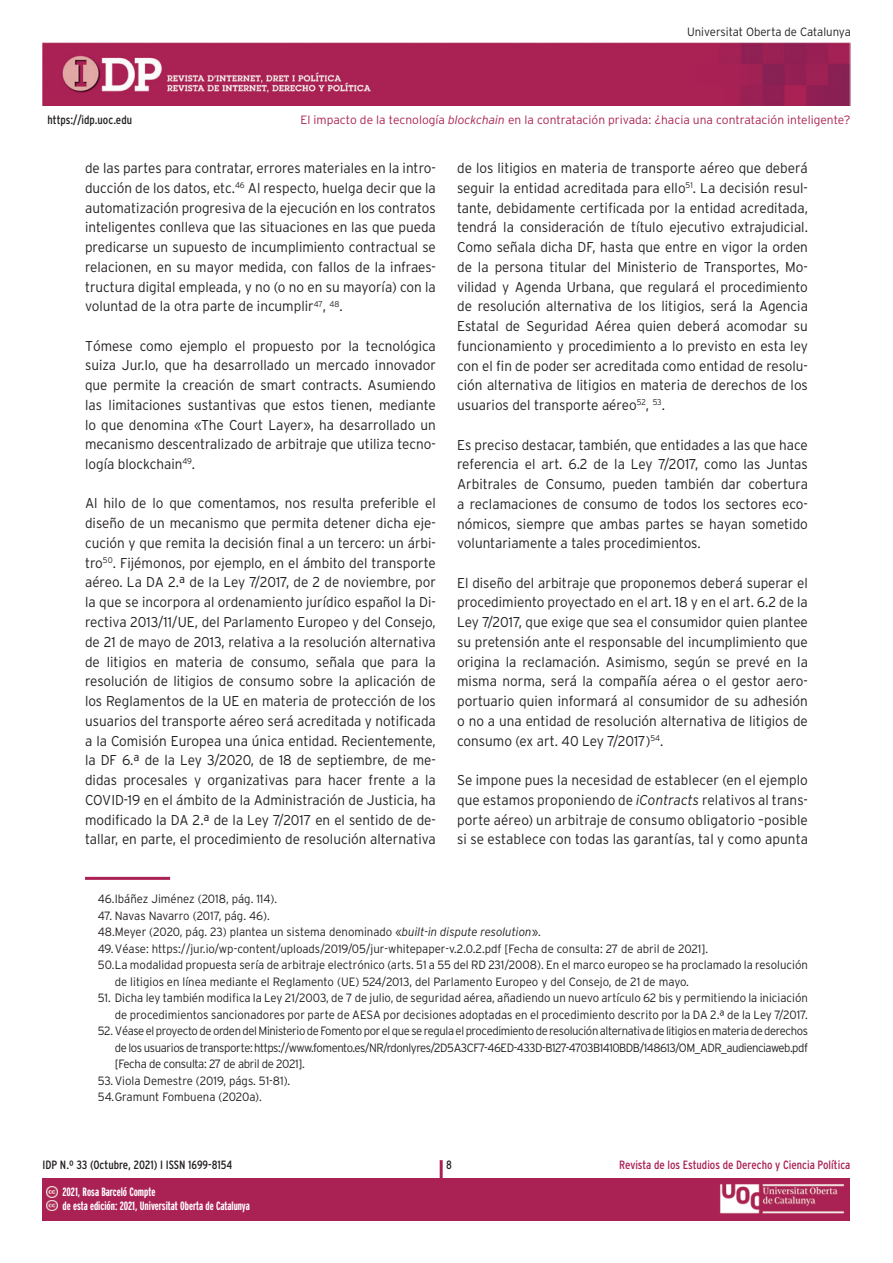
<style>
.page{position:relative;width:893px;height:1263px;background:#fff}
.page>*{position:absolute;margin:0;border:0;box-sizing:border-box;transform-origin:0 0}
.t1{font:300 14.25px/19.8px "Interstate";color:#231f20;text-align:justify;scale:.95 1}
.t2{font:300 12px/16.5px "Interstate";color:#231f20;scale:.95 1}
.t3{font:300 12px/16.5px "Interstate";color:#231f20;text-align:justify;scale:.94 1}
.t4{font:300 12px "Interstate";color:#aa2254}
.t5{font:700 extra-condensed 12px/13.5px "Interstate";color:#fff}
.t6{font:condensed 12px "Interstate";color:#231f20}
.t7{font:condensed 12px "Interstate";color:#aa2254}
.s1{font-style:italic}
</style>
<div class="page">
<div style="left:43px;top:1178px;width:807px;height:42px;background:#aa2254"></div>
<hr style="left:440px;top:1160px;width:3px;height:44px;background:#aa2254">
<img style="left:43px;top:43px;width:807px;height:63px">
<svg style="left:47px;top:1186px;width:10px;height:25px"></svg>
<img style="left:720px;top:1184px;width:125px;height:30px">
<hr style="left:85px;top:877px;width:85px;height:3px;background:#aa2254">
<p class="t6" style="left:48px;top:113px;width:86px">https://idp.uoc.edu</p>
<p class="t2" style="left:687px;top:23px;width:174px">Universitat Oberta de Catalunya</p>
<p class="t4" style="left:300px;top:113px;width:551px">El impacto de la tecnología <span class="s1">blockchain</span> en la contratación privada: ¿hacia una contratación inteligente?</p>
<p class="t1" style="left:85px;top:158px;width:371px">de las partes para contratar, errores materiales en la intro&shy;ducción de los datos, etc.<sup>46</sup> Al respecto, huelga decir que la automatización progresiva de la ejecución en los contratos inteligentes conlleva que las situaciones en las que pueda predicarse un supuesto de incumplimiento contractual se relacionen, en su mayor medida, con fallos de la infraes&shy;tructura digital empleada, y no (o no en su mayoría) con la voluntad de la otra parte de incumplir<sup>47</sup>, <sup>48</sup>.</p>
<p class="t1" style="left:85px;top:336px;width:371px">Tómese como ejemplo el propuesto por la tecnológica suiza Jur.Io, que ha desarrollado un mercado innovador que permite la creación de smart contracts. Asumiendo las limitaciones sustantivas que estos tienen, mediante lo que denomina «The Court Layer», ha desarrollado un mecanismo descentralizado de arbitraje que utiliza tecno&shy;logía blockchain<sup>49</sup>.</p>
<p class="t1" style="left:85px;top:493px;width:371px">Al hilo de lo que comentamos, nos resulta preferible el diseño de un mecanismo que permita detener dicha eje&shy;cución y que remita la decisión final a un tercero: un árbi&shy;tro<sup>50</sup>. Fijémonos, por ejemplo, en el ámbito del transporte aéreo. La DA 2.ª de la Ley 7/2017, de 2 de noviembre, por la que se incorpora al ordenamiento jurídico español la Di&shy;rectiva 2013/11/UE, del Parlamento Europeo y del Consejo, de 21 de mayo de 2013, relativa a la resolución alternativa de litigios en materia de consumo, señala que para la resolución de litigios de consumo sobre la aplicación de los Reglamentos de la UE en materia de protección de los usuarios del transporte aéreo será acreditada y notificada a la Comisión Europea una única entidad. Recientemente, la DF 6.ª de la Ley 3/2020, de 18 de septiembre, de me&shy;didas procesales y organizativas para hacer frente a la COVID-19 en el ámbito de la Administración de Justicia, ha modificado la DA 2.ª de la Ley 7/2017 en el sentido de de&shy;tallar, en parte, el procedimiento de resolución alternativa</p>
<p class="t1" style="left:457px;top:158px;width:371px">de los litigios en materia de transporte aéreo que deberá seguir la entidad acreditada para ello<sup>51</sup>. La decisión resul&shy;tante, debidamente certificada por la entidad acreditada, tendrá la consideración de título ejecutivo extrajudicial.<br>Como señala dicha DF, hasta que entre en vigor la orden de la persona titular del Ministerio de Transportes, Mo&shy;vilidad y Agenda Urbana, que regulará el procedimiento de resolución alternativa de los litigios, será la Agencia Estatal de Seguridad Aérea quien deberá acomodar su funcionamiento y procedimiento a lo previsto en esta ley con el fin de poder ser acreditada como entidad de resolu&shy;ción alternativa de litigios en materia de derechos de los usuarios del transporte aéreo<sup>52</sup>, <sup>53</sup>.</p>
<p class="t1" style="left:457px;top:434px;width:371px">Es preciso destacar, también, que entidades a las que hace referencia el art. 6.2 de la Ley 7/2017, como las Juntas Arbitrales de Consumo, pueden también dar cobertura a reclamaciones de consumo de todos los sectores eco&shy;nómicos, siempre que ambas partes se hayan sometido voluntariamente a tales procedimientos.</p>
<p class="t1" style="left:457px;top:573px;width:371px">El diseño del arbitraje que proponemos deberá superar el procedimiento proyectado en el art. 18 y en el art. 6.2 de la Ley 7/2017, que exige que sea el consumidor quien plantee su pretensión ante el responsable del incumplimiento que origina la reclamación. Asimismo, según se prevé en la misma norma, será la compañía aérea o el gestor aero&shy;portuario quien informará al consumidor de su adhesión o no a una entidad de resolución alternativa de litigios de consumo (ex art. 40 Ley 7/2017)<sup>54</sup>.</p>
<p class="t1" style="left:457px;top:770px;width:371px">Se impone pues la necesidad de establecer (en el ejemplo que estamos proponiendo de <span class="s1">iContracts</span> relativos al trans&shy;porte aéreo) un arbitraje de consumo obligatorio –posible si se establece con todas las garantías, tal y como apunta</p>
<p class="t2" style="left:98px;top:891px;width:190px">46. Ibáñez Jiménez (2018, pág. 114).</p>
<p class="t2" style="left:98px;top:907px;width:183px">47. Navas Navarro (2017, pág. 46).</p>
<p class="t2" style="left:98px;top:924px;width:468px">48. Meyer (2020, pág. 23) plantea un sistema denominado «<span class="s1">built-in dispute resolution</span>».</p>
<p class="t2" style="left:98px;top:940px;width:644px">49. Véase: https://jur.io/wp-content/uploads/2019/05/jur-whitepaper-v.2.0.2.pdf [Fecha de consulta: 27 de abril de 2021].</p>
<p class="t2" style="left:115px;top:957px;width:731px;text-indent:-17px">50. La modalidad propuesta sería de arbitraje electrónico (arts. 51 a 55 del RD 231/2008). En el marco europeo se ha proclamado la resolución de litigios en línea mediante el Reglamento (UE) 524/2013, del Parlamento Europeo y del Consejo, de 21 de mayo.</p>
<p class="t2" style="left:98px;top:990px;width:749px;text-align:right">51. Dicha ley también modifica la Ley 21/2003, de 7 de julio, de seguridad aérea, añadiendo un nuevo artículo 62 bis y permitiendo la iniciación de procedimientos sancionadores por parte de AESA por decisiones adoptadas en el procedimiento descrito por la DA 2.ª de la Ley 7/2017.</p>
<p class="t3" style="left:115px;top:1023px;width:739px;text-indent:-17px">52. Véase el proyecto de orden del Ministerio de Fomento por el que se regula el procedimiento de resolución alternativa de litigios en materia de derechos de los usuarios de transporte: https://www.fomento.es/NR/rdonlyres/2D5A3CF7-46ED-433D-B127-4703B1410BDB/148613/OM_ADR_audienciaweb.pdf [Fecha de consulta: 27 de abril de 2021].</p>
<p class="t2" style="left:98px;top:1072px;width:204px">53. Viola Demestre (2019, págs. 51-81).</p>
<p class="t2" style="left:98px;top:1089px;width:174px">54. Gramunt Fombuena (2020a).</p>
<p class="t6" style="left:43px;top:1158px;width:191px">IDP N.º 33 (Octubre, 2021) I ISSN 1699-8154</p>
<p class="t6" style="left:446px;top:1158px;width:7px">8</p>
<p class="t7" style="left:619px;top:1158px;width:233px">Revista de los Estudios de Derecho y Ciencia Política</p>
<p class="t5" style="left:63px;top:1185px;width:189px">2021, Rosa Barceló Compte<br>de esta edición: 2021, Universitat Oberta de Catalunya</p>
<p class="t5" style="left:59px;top:1185px;width:31px">Eloi Puig</p>
</div>
